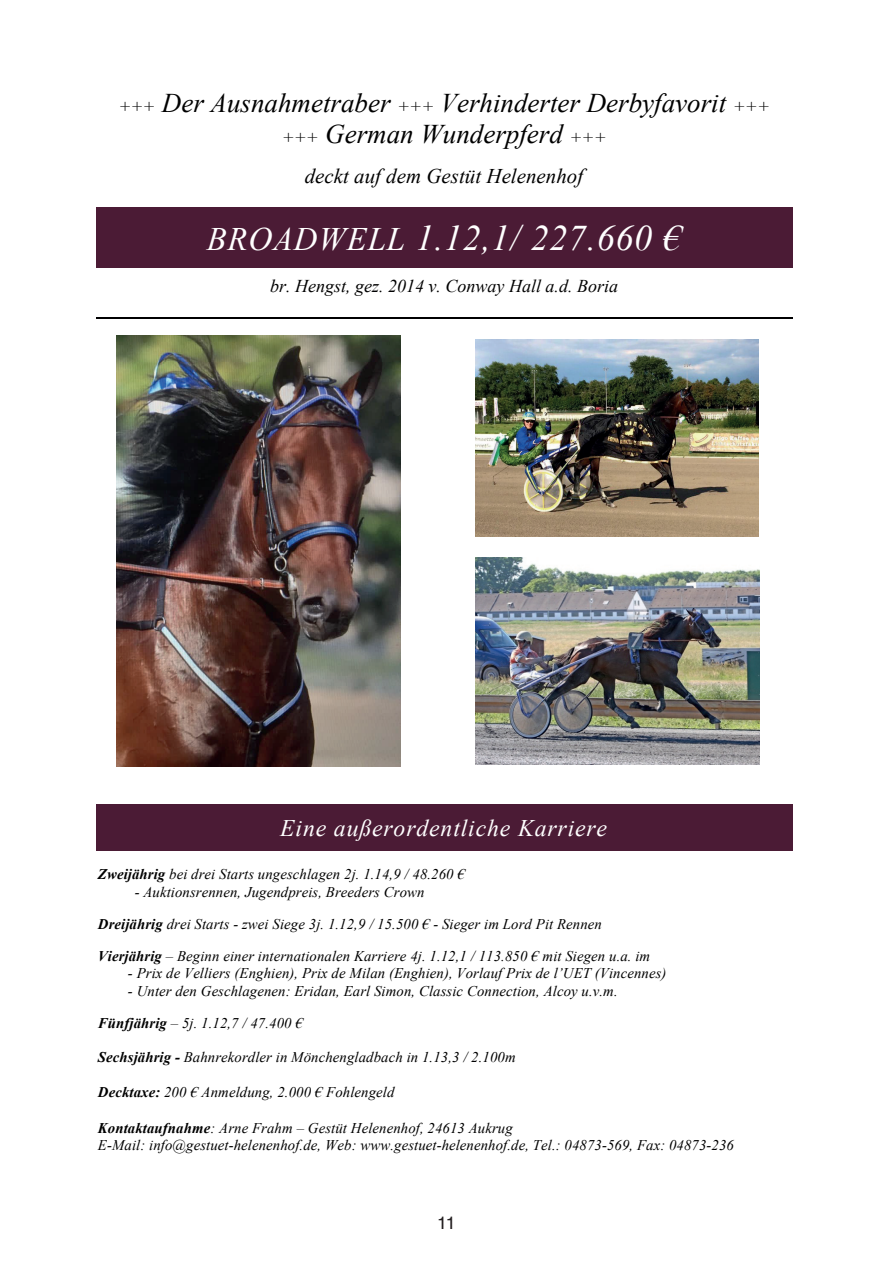
<style>
.page{position:relative;width:893px;height:1263px;background:#fff}
.page>*{position:absolute;margin:0;border:0;box-sizing:border-box;transform-origin:0 0}
.t1{font:italic 36px "Times New Roman";letter-spacing:.02em;color:#fff}
.t2{font:italic 27px/30.9px "Times New Roman";color:#000001;text-align:center}
.t3{font:italic 23.7px "Times New Roman";letter-spacing:.035em;color:#fff}
.t4{font:italic 20.85px "Times New Roman";color:#000001}
.t5{font:italic 18px "Times New Roman";color:#000001}
.t6{font:18px "Helvetica";color:#231f20}
.t7{font:italic 14.7px/32.1px "Times New Roman";letter-spacing:.01em;color:#000001}
.s1{font-size:18px}
.s2{font-size:32.7px}
.s3{font-weight:700}
</style>
<div class="page">
<div style="left:96px;top:217px;width:696px;height:41px;background:#4b1b35"></div>
<div style="left:96px;top:208px;width:696px;height:9px;background:#4b1b35"></div>
<div style="left:96px;top:258px;width:696px;height:9px;background:#4b1b35"></div>
<hr style="left:96px;top:317px;width:696px;height:2px;background:#000001">
<div style="left:96px;top:813px;width:696px;height:28px;background:#4b1b35"></div>
<div style="left:96px;top:804px;width:696px;height:9px;background:#4b1b35"></div>
<div style="left:96px;top:841px;width:696px;height:9px;background:#4b1b35"></div>
<img style="left:117px;top:336px;width:283px;height:431px">
<img style="left:476px;top:340px;width:283px;height:196px">
<img style="left:475px;top:558px;width:285px;height:207px">
<h2 class="t2" style="left:119px;top:87px;width:652px"><span class="s1">+++</span> Der Ausnahmetraber <span class="s1">+++</span> Verhinderter Derbyfavorit <span class="s1">+++ +++</span> German Wunderpferd <span class="s1">+++</span></h2>
<h3 class="t4" style="left:305px;top:161px;width:280px">deckt auf dem Gestüt Helenenhof</h3>
<h1 class="t1" style="left:207px;top:213px;width:476px"><span class="s2">BROADWELL</span> 1.12,1/ 227.660 €</h1>
<p class="t5" style="left:270px;top:274px;width:349px">br. Hengst, gez. 2014 v. Conway Hall a.d. Boria</p>
<h3 class="t3" style="left:280px;top:811px;width:328px">Eine außerordentliche Karriere</h3>
<p class="t7" style="left:98px;top:858px;width:368px"><span class="s3">Zweijährig</span> bei drei Starts ungeschlagen 2j. 1.14,9 / 48.260 €</p>
<p class="t7" style="left:98px;top:875px;width:505px;text-indent:37px">- Auktionsrennen, Jugendpreis, Breeders Crown<br><span class="s3">Dreijährig</span> drei Starts - zwei Siege 3j. 1.12,9 / 15.500 € - Sieger im Lord Pit Rennen</p>
<p class="t7" style="left:98px;top:940px;width:554px"><span class="s3">Vierjährig</span> – Beginn einer internationalen Karriere 4j. 1.12,1 / 113.850 € mit Siegen u.a. im</p>
<p class="t7" style="left:128px;top:957px;width:540px">- Prix de Velliers (Enghien), Prix de Milan (Enghien), Vorlauf Prix de l’UET (Vincennes)</p>
<p class="t7" style="left:98px;top:974px;width:521px;text-indent:30px">- Unter den Geschlagenen: Eridan, Earl Simon, Classic Connection, Alcoy u.v.m.<br><span class="s3">Fünfjährig</span> – 5j. 1.12,7 / 47.400 €</p>
<p class="t7" style="left:98px;top:1041px;width:419px"><span class="s3">Sechsjährig -</span> Bahnrekordler in Mönchengladbach in 1.13,3 / 2.100m</p>
<p class="t7" style="left:98px;top:1075px;width:298px"><span class="s3">Decktaxe:</span> 200 € Anmeldung, 2.000 € Fohlengeld</p>
<p class="t7" style="left:98px;top:1119px;width:637px;line-height:17.2px"><span class="s3">Kontaktaufnahme</span>: Arne Frahm – Gestüt Helenenhof, 24613 Aukrug<br>E-Mail: info@gestuet-helenenhof.de, Web: www.gestuet-helenenhof.de, Tel.: 04873-569, Fax: 04873-236</p>
<p class="t6" style="left:437px;top:1209px;width:20px">11</p>
</div>
